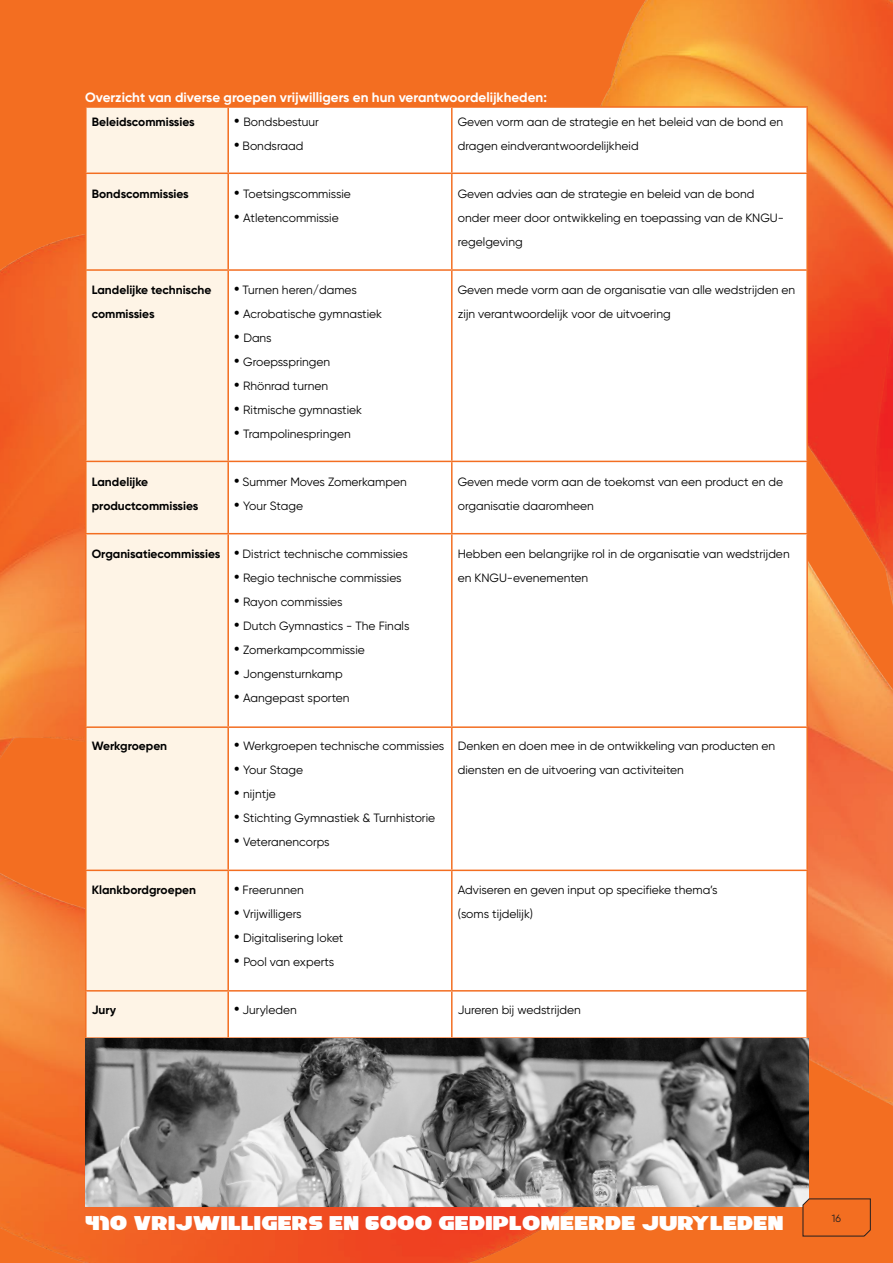
<style>
.page{position:relative;width:893px;height:1263px;background:#fff}
.page>*{position:absolute;margin:0;border:0;box-sizing:border-box;transform-origin:0 0}
.t1{font:20.25px "Zaius";letter-spacing:.015em;color:#fff}
.Broodtekst_wit{font:700 13.5px "Gilroy";color:#fff}
.Broodtekst_zwart{font:12px/24px "Gilroy";color:#000}
.Kop_broodtekst_zwart{font:700 12px/24px "Gilroy";color:#000}
.t2{font:10.5px "Gilroy";color:#231f20}
.s1{font-weight:700;font-size:15px}
</style>
<div class="page">
<img style="left:0;top:0;width:893px;height:1263px">
<div style="left:87px;top:108px;width:140px;height:929px;background:#fef4e6"></div>
<svg style="left:229px;top:108px;width:577px;height:929px"></svg>
<hr style="left:85px;top:106px;width:143px;height:2px;background:#f36e21">
<hr style="left:85px;top:108px;width:2px;height:65px;background:#f36e21">
<hr style="left:228px;top:106px;width:224px;height:2px;background:#f36e21">
<hr style="left:227px;top:108px;width:2px;height:65px;background:#f36e21">
<hr style="left:452px;top:106px;width:356px;height:2px;background:#f36e21">
<hr style="left:451px;top:108px;width:2px;height:65px;background:#f36e21">
<hr style="left:806px;top:108px;width:2px;height:65px;background:#f36e21">
<hr style="left:85px;top:173px;width:143px;height:1px;background:#f36e21">
<hr style="left:85px;top:174px;width:2px;height:95px;background:#f36e21">
<hr style="left:228px;top:173px;width:224px;height:1px;background:#f36e21">
<hr style="left:227px;top:174px;width:2px;height:95px;background:#f36e21">
<hr style="left:452px;top:173px;width:356px;height:1px;background:#f36e21">
<hr style="left:451px;top:174px;width:2px;height:95px;background:#f36e21">
<hr style="left:806px;top:174px;width:2px;height:95px;background:#f36e21">
<hr style="left:85px;top:269px;width:143px;height:2px;background:#f36e21">
<hr style="left:85px;top:271px;width:2px;height:190px;background:#f36e21">
<hr style="left:228px;top:269px;width:224px;height:2px;background:#f36e21">
<hr style="left:227px;top:271px;width:2px;height:190px;background:#f36e21">
<hr style="left:452px;top:269px;width:356px;height:2px;background:#f36e21">
<hr style="left:451px;top:271px;width:2px;height:190px;background:#f36e21">
<hr style="left:806px;top:271px;width:2px;height:190px;background:#f36e21">
<hr style="left:85px;top:461px;width:143px;height:1px;background:#f36e21">
<hr style="left:85px;top:462px;width:2px;height:71px;background:#f36e21">
<hr style="left:228px;top:461px;width:224px;height:1px;background:#f36e21">
<hr style="left:227px;top:462px;width:2px;height:71px;background:#f36e21">
<hr style="left:452px;top:461px;width:356px;height:1px;background:#f36e21">
<hr style="left:451px;top:462px;width:2px;height:71px;background:#f36e21">
<hr style="left:806px;top:462px;width:2px;height:71px;background:#f36e21">
<hr style="left:85px;top:533px;width:143px;height:1px;background:#f36e21">
<hr style="left:85px;top:534px;width:2px;height:192px;background:#f36e21">
<hr style="left:228px;top:533px;width:224px;height:1px;background:#f36e21">
<hr style="left:227px;top:534px;width:2px;height:192px;background:#f36e21">
<hr style="left:452px;top:533px;width:356px;height:1px;background:#f36e21">
<hr style="left:451px;top:534px;width:2px;height:192px;background:#f36e21">
<hr style="left:806px;top:534px;width:2px;height:192px;background:#f36e21">
<hr style="left:85px;top:726px;width:143px;height:2px;background:#f36e21">
<hr style="left:85px;top:728px;width:2px;height:141px;background:#f36e21">
<hr style="left:228px;top:726px;width:224px;height:2px;background:#f36e21">
<hr style="left:227px;top:728px;width:2px;height:141px;background:#f36e21">
<hr style="left:452px;top:726px;width:356px;height:2px;background:#f36e21">
<hr style="left:451px;top:728px;width:2px;height:141px;background:#f36e21">
<hr style="left:806px;top:728px;width:2px;height:141px;background:#f36e21">
<hr style="left:85px;top:869px;width:143px;height:2px;background:#f36e21">
<hr style="left:85px;top:871px;width:2px;height:119px;background:#f36e21">
<hr style="left:228px;top:869px;width:224px;height:2px;background:#f36e21">
<hr style="left:227px;top:871px;width:2px;height:119px;background:#f36e21">
<hr style="left:452px;top:869px;width:356px;height:2px;background:#f36e21">
<hr style="left:451px;top:871px;width:2px;height:119px;background:#f36e21">
<hr style="left:806px;top:871px;width:2px;height:119px;background:#f36e21">
<hr style="left:85px;top:990px;width:143px;height:1px;background:#f36e21">
<hr style="left:85px;top:991px;width:2px;height:46px;background:#f36e21">
<hr style="left:228px;top:990px;width:224px;height:1px;background:#f36e21">
<hr style="left:227px;top:991px;width:2px;height:46px;background:#f36e21">
<hr style="left:452px;top:990px;width:356px;height:1px;background:#f36e21">
<hr style="left:451px;top:991px;width:2px;height:46px;background:#f36e21">
<hr style="left:806px;top:991px;width:2px;height:46px;background:#f36e21">
<hr style="left:85px;top:1037px;width:143px;height:2px;background:#f36e21">
<hr style="left:228px;top:1037px;width:224px;height:2px;background:#f36e21">
<hr style="left:452px;top:1037px;width:356px;height:2px;background:#f36e21">
<img style="left:86px;top:1039px;width:723px;height:167px">
<svg style="left:802px;top:1198px;width:69px;height:39px;background:#e36922"></svg>
<p class="Broodtekst_wit" style="left:85px;top:89px;width:463px">Overzicht van diverse groepen vrijwilligers en hun verantwoordelijkheden:</p>
<p class="Kop_broodtekst_zwart" style="left:92px;top:110px;width:104px">Beleidscommissies</p>
<p class="Broodtekst_zwart" style="left:234px;top:110px;width:86px"><span class="s1">•</span> Bondsbestuur</p>
<p class="Broodtekst_zwart" style="left:234px;top:134px;width:71px"><span class="s1">•</span> Bondsraad</p>
<p class="Broodtekst_zwart" style="left:458px;top:110px;width:327px">Geven vorm aan de strategie en het beleid van de bond en dragen eindverantwoordelijkheid</p>
<p class="Kop_broodtekst_zwart" style="left:92px;top:182px;width:99px">Bondscommissies</p>
<p class="Broodtekst_zwart" style="left:234px;top:182px;width:118px"><span class="s1">•</span> Toetsingscommissie</p>
<p class="Broodtekst_zwart" style="left:234px;top:206px;width:106px"><span class="s1">•</span> Atletencommissie</p>
<p class="Broodtekst_zwart" style="left:458px;top:182px;width:328px">Geven advies aan de strategie en beleid van de bond onder meer door ontwikkeling en toepassing van de KNGU&shy;regelgeving</p>
<p class="Kop_broodtekst_zwart" style="left:92px;top:278px;width:121px">Landelijke technische commissies</p>
<p class="Broodtekst_zwart" style="left:234px;top:278px;width:124px"><span class="s1">•</span> Turnen heren/dames</p>
<p class="Broodtekst_zwart" style="left:234px;top:302px;width:149px"><span class="s1">•</span> Acrobatische gymnastiek</p>
<p class="Broodtekst_zwart" style="left:234px;top:326px;width:39px"><span class="s1">•</span> Dans</p>
<p class="Broodtekst_zwart" style="left:234px;top:350px;width:98px"><span class="s1">•</span> Groepsspringen</p>
<p class="Broodtekst_zwart" style="left:234px;top:374px;width:96px"><span class="s1">•</span> Rhönrad turnen</p>
<p class="Broodtekst_zwart" style="left:234px;top:398px;width:129px"><span class="s1">•</span> Ritmische gymnastiek</p>
<p class="Broodtekst_zwart" style="left:234px;top:422px;width:118px"><span class="s1">•</span> Trampolinespringen</p>
<p class="Broodtekst_zwart" style="left:458px;top:278px;width:339px">Geven mede vorm aan de organisatie van alle wedstrijden en zijn verantwoordelijk voor de uitvoering</p>
<p class="Kop_broodtekst_zwart" style="left:92px;top:470px;width:108px">Landelijke productcommissies</p>
<p class="Broodtekst_zwart" style="left:234px;top:470px;width:174px"><span class="s1">•</span> Summer Moves Zomerkampen</p>
<p class="Broodtekst_zwart" style="left:234px;top:494px;width:70px"><span class="s1">•</span> Your Stage</p>
<p class="Broodtekst_zwart" style="left:458px;top:470px;width:327px">Geven mede vorm aan de toekomst van een product en de organisatie daaromheen</p>
<p class="Kop_broodtekst_zwart" style="left:92px;top:542px;width:130px">Organisatiecommissies</p>
<p class="Broodtekst_zwart" style="left:234px;top:542px;width:175px"><span class="s1">•</span> District technische commissies</p>
<p class="Broodtekst_zwart" style="left:234px;top:566px;width:169px"><span class="s1">•</span> Regio technische commissies</p>
<p class="Broodtekst_zwart" style="left:234px;top:590px;width:110px"><span class="s1">•</span> Rayon commissies</p>
<p class="Broodtekst_zwart" style="left:234px;top:614px;width:177px"><span class="s1">•</span> Dutch Gymnastics - The Finals</p>
<p class="Broodtekst_zwart" style="left:234px;top:638px;width:132px"><span class="s1">•</span> Zomerkampcommissie</p>
<p class="Broodtekst_zwart" style="left:234px;top:662px;width:110px"><span class="s1">•</span> Jongensturnkamp</p>
<p class="Broodtekst_zwart" style="left:234px;top:686px;width:117px"><span class="s1">•</span> Aangepast sporten</p>
<p class="Broodtekst_zwart" style="left:458px;top:542px;width:333px">Hebben een belangrijke rol in de organisatie van wedstrijden en KNGU-evenementen</p>
<p class="Kop_broodtekst_zwart" style="left:92px;top:734px;width:77px">Werkgroepen</p>
<p class="Broodtekst_zwart" style="left:234px;top:734px;width:212px"><span class="s1">•</span> Werkgroepen technische commissies</p>
<p class="Broodtekst_zwart" style="left:234px;top:758px;width:70px"><span class="s1">•</span> Your Stage</p>
<p class="Broodtekst_zwart" style="left:234px;top:782px;width:43px"><span class="s1">•</span> nijntje</p>
<p class="Broodtekst_zwart" style="left:234px;top:806px;width:203px"><span class="s1">•</span> Stichting Gymnastiek &amp; Turnhistorie</p>
<p class="Broodtekst_zwart" style="left:234px;top:830px;width:97px"><span class="s1">•</span> Veteranencorps</p>
<p class="Broodtekst_zwart" style="left:458px;top:734px;width:319px">Denken en doen mee in de ontwikkeling van producten en diensten en de uitvoering van activiteiten</p>
<p class="Kop_broodtekst_zwart" style="left:92px;top:878px;width:106px">Klankbordgroepen</p>
<p class="Broodtekst_zwart" style="left:234px;top:878px;width:71px"><span class="s1">•</span> Freerunnen</p>
<p class="Broodtekst_zwart" style="left:234px;top:902px;width:69px"><span class="s1">•</span> Vrijwilligers</p>
<p class="Broodtekst_zwart" style="left:234px;top:926px;width:111px"><span class="s1">•</span> Digitalisering loket</p>
<p class="Broodtekst_zwart" style="left:234px;top:950px;width:101px"><span class="s1">•</span> Pool van experts</p>
<p class="Broodtekst_zwart" style="left:458px;top:878px;width:261px">Adviseren en geven input op specifieke thema’s (soms tijdelijk)</p>
<p class="Kop_broodtekst_zwart" style="left:92px;top:998px;width:26px">Jury</p>
<p class="Broodtekst_zwart" style="left:234px;top:998px;width:64px"><span class="s1">•</span> Juryleden</p>
<p class="Broodtekst_zwart" style="left:458px;top:998px;width:125px">Jureren bij wedstrijden</p>
<p class="t1" style="left:85px;top:1211px;width:700px">410 VRIJWILLIGERS EN 6000 GEDIPLOMEERDE JURYLEDEN</p>
<p class="t2" style="left:832px;top:1211px;width:11px">16</p>
</div>
